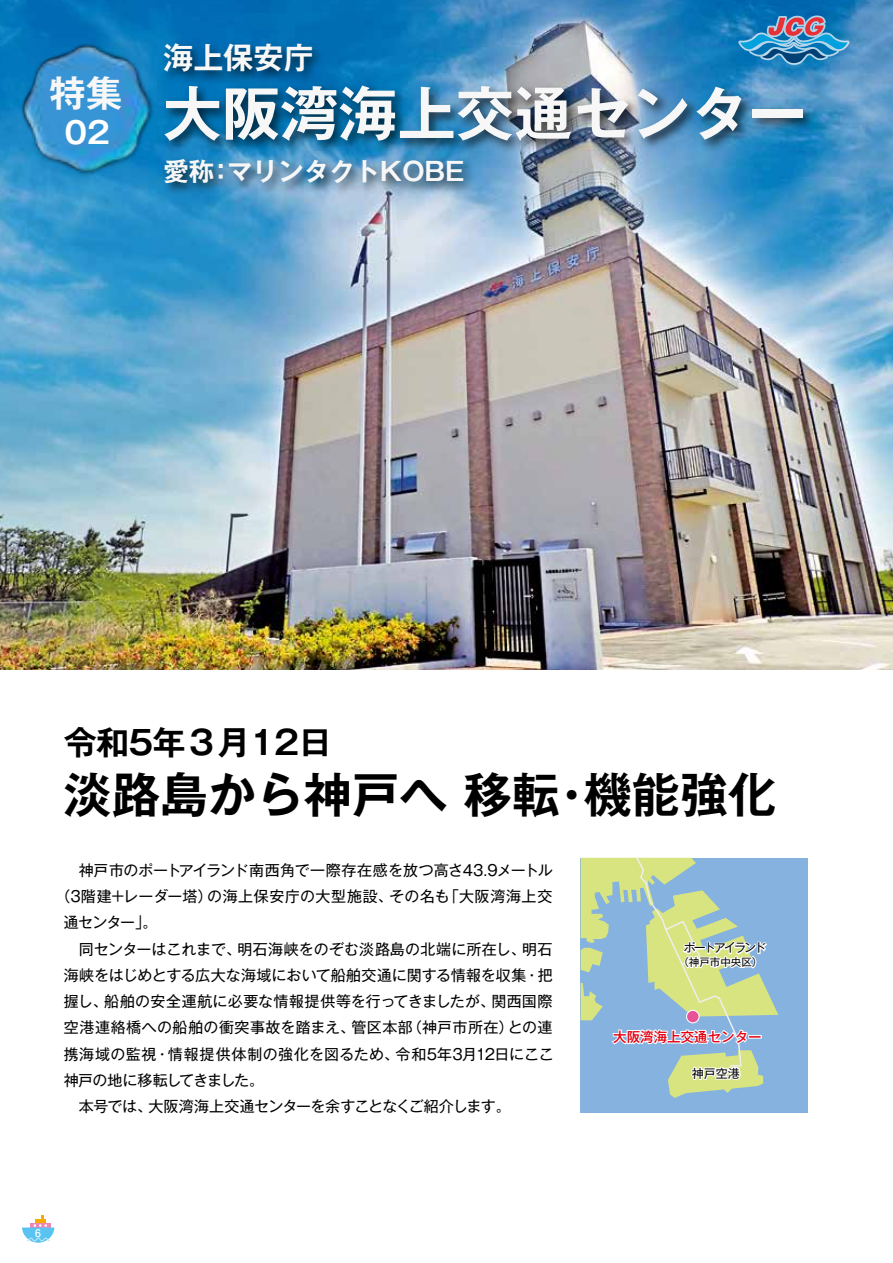
<style>
.page{position:relative;width:893px;height:1263px;background:#fff}
.page>*{position:absolute;margin:0;border:0;box-sizing:border-box;transform-origin:0 0}
.t1{font:700 58.5px "Gothic MB101 Pr 6 De";color:#f7f7f7}
.t2{font:700 48px "Gothic MB101 Pr 6 De";color:#000}
.t3{font:700 36.45px "Gothic MB101 Pr 6 De";color:#f7f7f7}
.t4{font:700 33px "Gothic MB101 Pr 6 De";letter-spacing:-.02em;color:#000}
.t5{font:700 30px "Gothic MB101 Pr 6 De";color:#f7f7f7}
.t6{font:700 30px "Gothic MB101 Pr 6 De";color:#fff}
.t7{font:700 25.5px "Gothic MB101 Pr 6 De";color:#f7f7f7}
.t8{font:15px "Gothic MB101 Pro";letter-spacing:.01em;color:#000}
.t9{font:15px "Gothic MB101 Pro";letter-spacing:-.01em;color:#000}
.t10{font:15px "Gothic MB101 Pro";letter-spacing:.03em;color:#000}
.t11{font:15px "Gothic MB101 Pro";letter-spacing:-.035em;color:#000}
.t12{font:15px "Gothic MB101 Pro";letter-spacing:-.05em;color:#000}
.t13{font:500 13.5px "Gothic MB101 Pr 6";color:#e50011}
.t14{font:12px "Gothic MB101 Pr 6";letter-spacing:-.16em;color:#000}
.t15{font:10.5px "Gothic MB101 Pr 6";color:#000}
.t16{font:700 10.5px "Futo Go B101 Pr 6";color:#fff}
</style>
<div class="page">
<img style="left:0;top:0;width:892px;height:670px">
<svg style="left:738px;top:15px;width:111px;height:50px;background:#5581ad"></svg>
<div style="left:581px;top:858px;width:227px;height:254px;background:#86b2df"></div>
<svg style="left:581px;top:858px;width:197px;height:240px"></svg>
<div style="left:748px;top:1035px;width:14px;height:4px;border:2px solid #fff"></div>
<div style="left:686px;top:1010px;width:14px;height:13px;border:2px solid #fff;border-radius:50%"></div>
<div style="left:687px;top:1011px;width:11px;height:11px;background:#e85297;border-radius:50%"></div>
<img style="left:155px;top:34px;width:669px;height:174px">
<img style="left:6px;top:34px;width:157px;height:153px">
<svg style="left:22px;top:1215px;width:32px;height:28px"></svg>
<h3 class="t3" style="left:50px;top:63px;width:74px">特集</h3>
<h3 class="t6" style="left:64px;top:107px;width:47px">02</h3>
<h3 class="t5" style="left:163px;top:33px;width:152px">海上保安庁</h3>
<h1 class="t1" style="left:163px;top:65px;width:645px">大阪湾海上交通センター</h1>
<h3 class="t7" style="left:163px;top:150px;width:303px">愛称：マリンタクトKOBE</h3>
<h3 class="t4" style="left:64px;top:715px;width:269px">令和5年３月12日</h3>
<h2 class="t2" style="left:64px;top:755px;width:713px">淡路島から神戸へ 移転・機能強化</h2>
<p class="t9" style="left:64px;top:858px;width:490px">　神戸市のポートアイランド南西角で一際存在感を放つ高さ43.9メートル</p>
<p class="t10" style="left:55px;top:884px;width:499px">（3階建+レーダー塔）の海上保安庁の大型施設、その名も「大阪湾海上交</p>
<p class="t8" style="left:64px;top:910px;width:95px">通センター」。</p>
<p class="t8" style="left:64px;top:936px;width:490px">　同センターはこれまで、明石海峡をのぞむ淡路島の北端に所在し、明石</p>
<p class="t8" style="left:64px;top:963px;width:490px">海峡をはじめとする広大な海域において船舶交通に関する情報を収集・把</p>
<p class="t8" style="left:64px;top:989px;width:490px">握し、船舶の安全運航に必要な情報提供等を行ってきましたが、関西国際</p>
<p class="t8" style="left:64px;top:1015px;width:490px">空港連絡橋への船舶の衝突事故を踏まえ、管区本部（神戸市所在）との連</p>
<p class="t8" style="left:64px;top:1041px;width:491px">携海域の監視・情報提供体制の強化を図るため、令和5年3月12日にここ</p>
<p class="t12" style="left:64px;top:1068px;width:202px">神戸の地に移転してきました。</p>
<p class="t11" style="left:64px;top:1094px;width:449px">　本号では、大阪湾海上交通センターを余すことなくご紹介します。</p>
<p class="t14" style="left:684px;top:938px;width:84px">ポートアイランド</p>
<p class="t15" style="left:678px;top:953px;width:85px">（神戸市中央区）</p>
<p class="t13" style="left:613px;top:1026px;width:150px">大阪湾海上交通センター</p>
<p class="t14" style="left:692px;top:1063px;width:49px">神戸空港</p>
<p class="t16" style="left:35px;top:1224px;width:7px">6</p>
</div>
